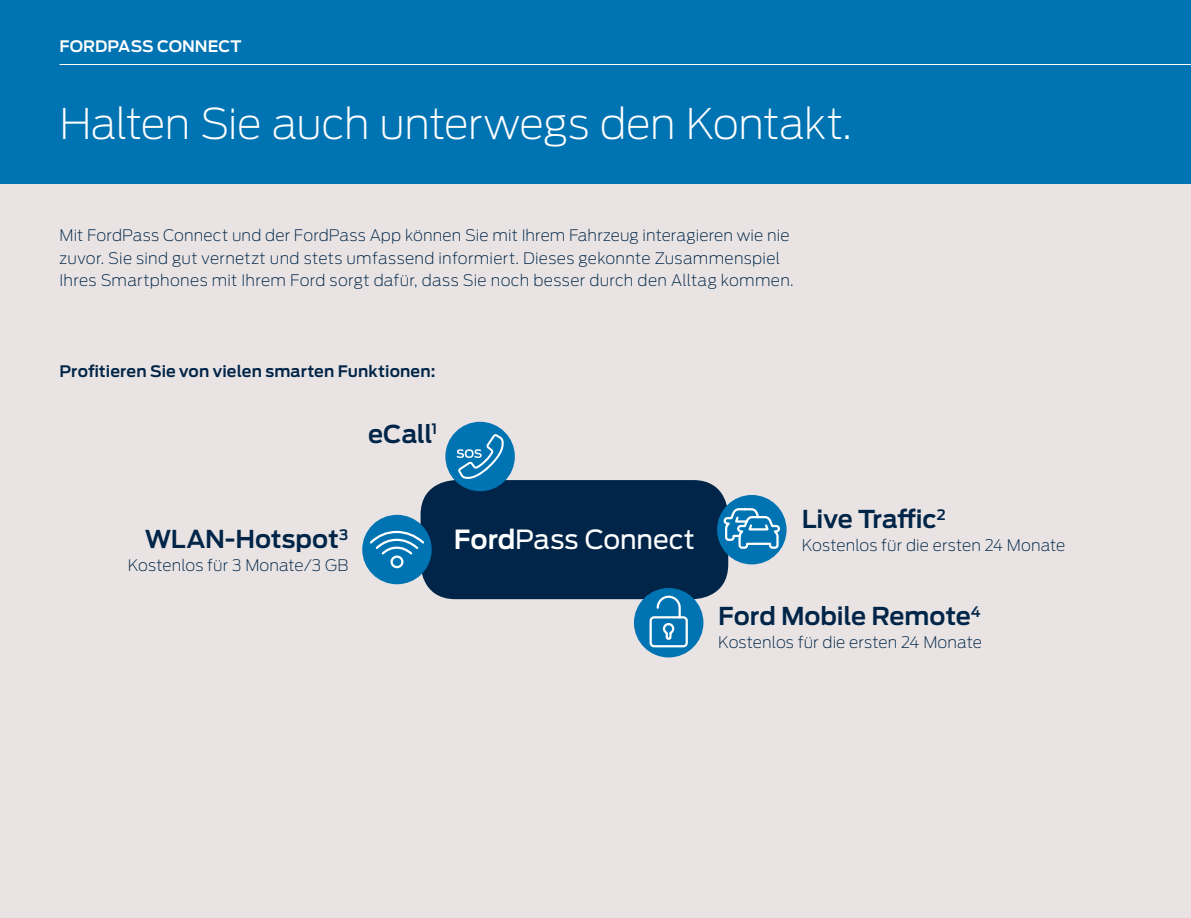
<style>
.page{position:relative;width:1191px;height:918px;background:#e9e4e3}
.page>*{position:absolute;margin:0;border:0;box-sizing:border-box;transform-origin:0 0}
.t1{font:200 42px "Ford Antenna";letter-spacing:-.015em;color:#fff}
.t2{font:26.25px "Ford Antenna";letter-spacing:-.005em;color:#fff}
.t3{font:600 24.5px "Ford Antenna";letter-spacing:-.005em;color:#002548}
.t4{font:200 15.75px/22.8px "Ford Antenna";letter-spacing:.01em;color:#002548}
.t5{font:600 15.75px "Ford Antenna";letter-spacing:.01em;color:#002548}
.t6{font:600 15.75px "Ford Antenna";color:#fff}
.s1{font-weight:600}
</style>
<div class="page">
<div style="left:0;top:0;width:1191px;height:184px;background:#0073b3"></div>
<hr style="left:60px;top:64px;width:1131px;height:1px;background:#fff">
<div style="left:420px;top:480px;width:308px;height:119px;background:#002548;border-radius:35px"></div>
<div style="left:445px;top:422px;width:70px;height:69px;background:#0073b3;border-radius:50%"></div>
<svg style="left:456px;top:434px;width:48px;height:45px"></svg>
<div style="left:362px;top:515px;width:70px;height:69px;background:#0073b3;border-radius:50%"></div>
<svg style="left:368px;top:530px;width:58px;height:39px"></svg>
<div style="left:634px;top:588px;width:69px;height:69px;background:#0073b3;border-radius:50%"></div>
<svg style="left:648px;top:594px;width:41px;height:54px"></svg>
<div style="left:717px;top:495px;width:69px;height:69px;background:#0073b3;border-radius:50%"></div>
<svg style="left:722px;top:507px;width:59px;height:43px"></svg>
<p class="t6" style="left:60px;top:33px;width:183px">FORDPASS CONNECT</p>
<h1 class="t1" style="left:60px;top:89px;width:793px">Halten Sie auch unterwegs den Kontakt.</h1>
<p class="t4" style="left:60px;top:222px;width:735px">Mit FordPass Connect und der FordPass App können Sie mit Ihrem Fahrzeug interagieren wie nie zuvor. Sie sind gut vernetzt und stets umfassend informiert. Dieses gekonnte Zusammenspiel<br>Ihres Smartphones mit Ihrem Ford sorgt dafür, dass Sie noch besser durch den Alltag kommen.</p>
<p class="t5" style="left:60px;top:358px;width:377px">Profitieren Sie von vielen smarten Funktionen:</p>
<h3 class="t3" style="left:368px;top:412px;width:71px">eCall<sup>1</sup></h3>
<h3 class="t3" style="left:145px;top:517px;width:205px">WLAN-Hotspot<sup>3</sup></h3>
<p class="t4" style="left:128px;top:552px;width:222px">Kostenlos für 3 Monate/3 GB</p>
<h2 class="t2" style="left:454px;top:517px;width:242px"><span class="s1">Ford</span>Pass Connect</h2>
<h3 class="t3" style="left:802px;top:497px;width:145px">Live Traffic<sup>2</sup></h3>
<p class="t4" style="left:802px;top:532px;width:265px">Kostenlos für die ersten 24 Monate</p>
<h3 class="t3" style="left:718px;top:594px;width:264px">Ford Mobile Remote<sup>4</sup></h3>
<p class="t4" style="left:718px;top:628px;width:265px">Kostenlos für die ersten 24 Monate</p>
</div>
